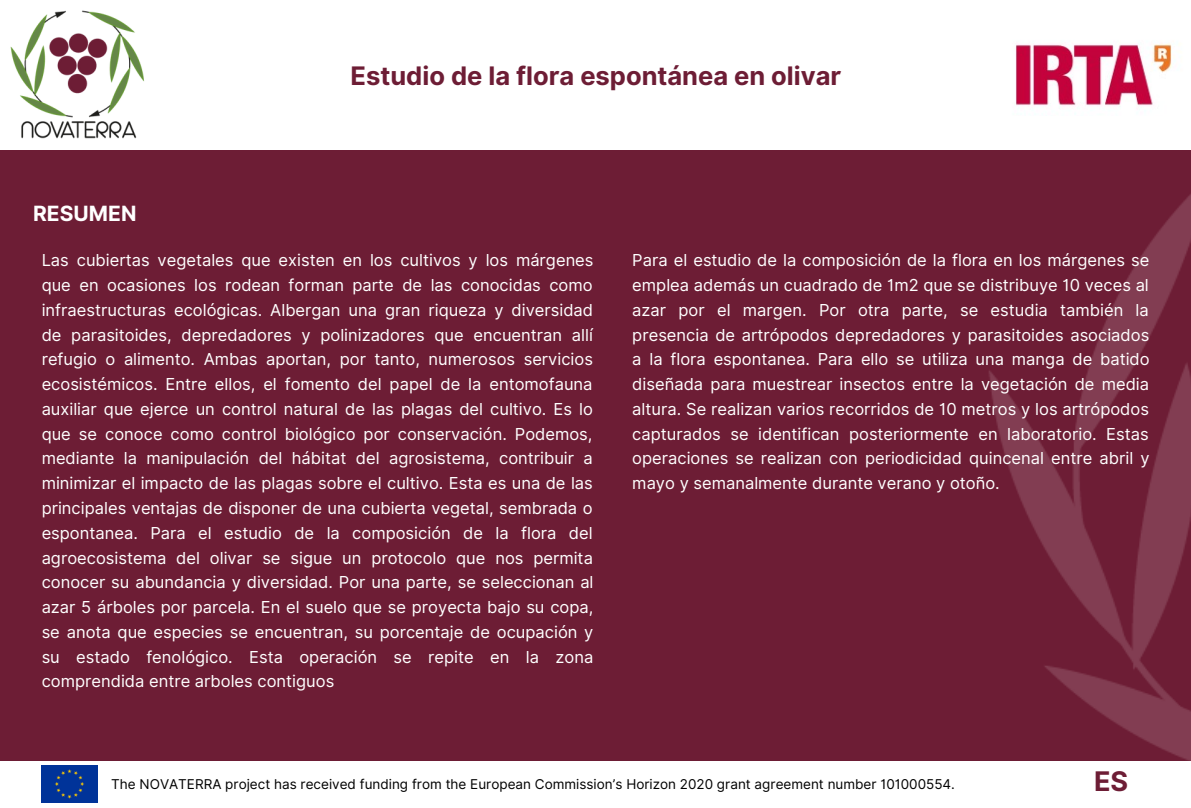
<style>
.page{position:relative;width:1191px;height:808px;background:#fff}
.page>*{position:absolute;margin:0;border:0;box-sizing:border-box;transform-origin:0 0}
.t1{font:700 27px "Inter";color:#6d1d35}
.t2{font:700 25.5px "Inter";color:#6d1d35}
.t3{font:700 21px "Inter";color:#fff}
.t4{font:16.5px/24.8px "Inter";color:#fff;text-align:justify}
.t5{font:13.5px "Inter";color:#000}
</style>
<div class="page">
<div style="left:0;top:0;width:1190px;height:808px;background:#6d1d35"></div>
<img style="left:989px;top:195px;width:201px;height:566px">
<div style="left:0;top:0;width:1190px;height:150px;background:#fff"></div>
<div style="left:0;top:761px;width:1190px;height:47px;background:#fff"></div>
<img style="left:42px;top:765px;width:56px;height:37px">
<img style="left:10px;top:10px;width:134px;height:129px">
<img style="left:1015px;top:43px;width:157px;height:65px">
<p class="t3" style="left:33px;top:201px;width:105px">RESUMEN</p>
<p class="t2" style="left:350px;top:60px;width:492px">Estudio de la flora espontánea en olivar</p>
<p class="t4" style="left:42px;top:248px;width:553px">Las cubiertas vegetales que existen en los cultivos y los márgenes que en ocasiones los rodean forman parte de las conocidas como infraestructuras ecológicas. Albergan una gran riqueza y diversidad de parasitoides, depredadores y polinizadores que encuentran allí refugio o alimento. Ambas aportan, por tanto, numerosos servicios ecosistémicos. Entre ellos, el fomento del papel de la entomofauna auxiliar que ejerce un control natural de las plagas del cultivo. Es lo que se conoce como control biológico por conservación. Podemos, mediante la manipulación del hábitat del agrosistema, contribuir a minimizar el impacto de las plagas sobre el cultivo. Esta es una de las principales ventajas de disponer de una cubierta vegetal, sembrada o espontanea. Para el estudio de la composición de la flora del agroecosistema del olivar se sigue un protocolo que nos permita conocer su abundancia y diversidad. Por una parte, se seleccionan al azar 5 árboles por parcela. En el suelo que se proyecta bajo su copa, se anota que especies se encuentran, su porcentaje de ocupación y su estado fenológico. Esta operación se repite en la zona comprendida entre arboles contiguos</p>
<p class="t4" style="left:632px;top:248px;width:519px">Para el estudio de la composición de la flora en los márgenes se emplea además un cuadrado de 1m2 que se distribuye 10 veces al azar por el margen. Por otra parte, se estudia también la presencia de artrópodos depredadores y parasitoides asociados a la flora espontanea. Para ello se utiliza una manga de batido diseñada para muestrear insectos entre la vegetación de media altura. Se realizan varios recorridos de 10 metros y los artrópodos capturados se identifican posteriormente en laboratorio. Estas operaciones se realizan con periodicidad quincenal entre abril y mayo y semanalmente durante verano y otoño.</p>
<p class="t5" style="left:111px;top:775px;width:845px">The NOVATERRA project has received funding from the European Commission’s Horizon 2020 grant agreement number 101000554.</p>
<p class="t1" style="left:1093px;top:764px;width:36px">ES</p>
</div>
